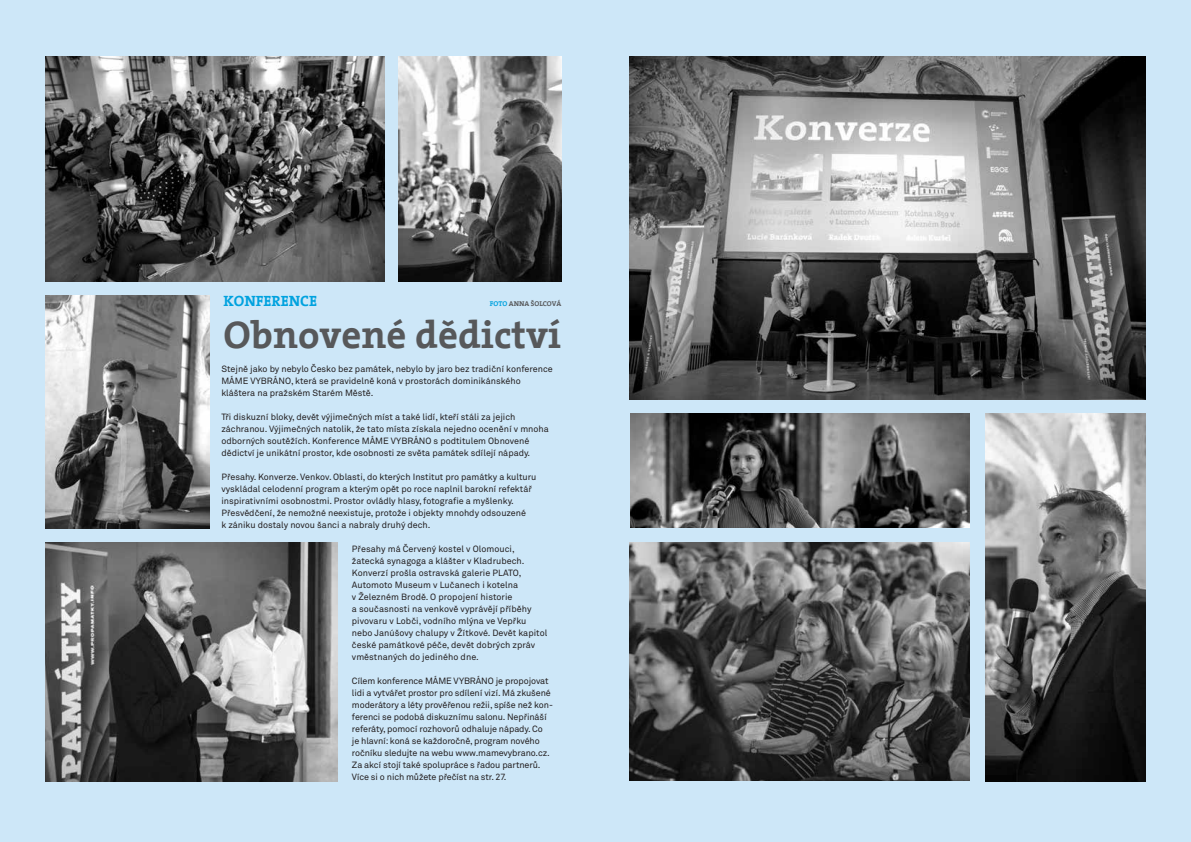
<style>
.page{position:relative;width:1191px;height:842px;background:#cde7f8}
.page>*{position:absolute;margin:0;border:0;box-sizing:border-box;transform-origin:0 0}
.t1{font:700 38.9px "The Serif";color:#57585a}
.t2{font:700 15px "The Serif";color:#00a2df}
.t3{font:9px/12px "Akkurat CE";color:#231f20}
.t4{font:700 7px "The Serif";color:#57585a}
.s1{color:#00a2df}
</style>
<div class="page">
<img style="left:45px;top:56px;width:339px;height:225px">
<img style="left:399px;top:57px;width:162px;height:225px">
<img style="left:630px;top:413px;width:339px;height:115px">
<img style="left:630px;top:543px;width:339px;height:237px">
<img style="left:46px;top:543px;width:292px;height:239px">
<img style="left:629px;top:56px;width:516px;height:344px">
<img style="left:45px;top:295px;width:164px;height:233px">
<img style="left:985px;top:413px;width:160px;height:369px">
<h2 class="t2" style="left:223px;top:288px;width:95px">KONFERENCE</h2>
<p class="t4" style="left:490px;top:297px;width:73px"><span class="s1">FOTO</span> ANNA ŠOLCOVÁ</p>
<h1 class="t1" style="left:223px;top:302px;width:339px">Obnovené dědictví</h1>
<p class="t3" style="left:221px;top:363px;width:333px">Stejně jako by nebylo Česko bez památek, nebylo by jaro bez tradiční konference<br>MÁME VYBRÁNO, která se pravidelně koná v prostorách dominikánského kláštera na pražském Starém Městě.</p>
<p class="t3" style="left:221px;top:411px;width:329px">Tři diskuzní bloky, devět výjimečných míst a také lidí, kteří stáli za jejich záchranou. Výjimečných natolik, že tato místa získala nejedno ocenění v mnoha odborných soutěžích. Konference MÁME VYBRÁNO s podtitulem Obnovené dědictví je unikátní prostor, kde osobnosti ze světa památek sdílejí nápady.</p>
<p class="t3" style="left:221px;top:471px;width:316px">Přesahy. Konverze. Venkov. Oblasti, do kterých Institut pro památky a kulturu vyskládal celodenní program a kterým opět po roce naplnil barokní refektář inspirativními osobnostmi. Prostor ovládly hlasy, fotografie a myšlenky.<br>Přesvědčení, že nemožné neexistuje, protože i objekty mnohdy odsouzené<br>k zániku dostaly novou šanci a nabraly druhý dech.</p>
<p class="t3" style="left:352px;top:543px;width:197px">Přesahy má Červený kostel v Olomouci, žatecká synagoga a klášter v Kladrubech.<br>Konverzí prošla ostravská galerie PLATO, Automoto Museum v Lučanech i kotelna<br>v Železném Brodě. O propojení historie<br>a současnosti na venkově vyprávějí příběhy pivovaru v Lobči, vodního mlýna ve Vepřku nebo Janúšovy chalupy v Žítkové. Devět kapitol české památkové péče, devět dobrých zpráv vměstnaných do jediného dne.</p>
<p class="t3" style="left:352px;top:675px;width:202px">Cílem konference MÁME VYBRÁNO je propojovat lidi a vytvářet prostor pro sdílení vizí. Má zkušené moderátory a léty prověřenou režii, spíše než kon&shy;ferenci se podobá diskuznímu salonu. Nepřináší referáty, pomocí rozhovorů odhaluje nápady. Co<br>je hlavní: koná se každoročně, program nového ročníku sledujte na webu www.mamevybrano.cz.<br>Za akcí stojí také spolupráce s řadou partnerů.<br>Více si o nich můžete přečíst na str. 27.</p>
</div>
